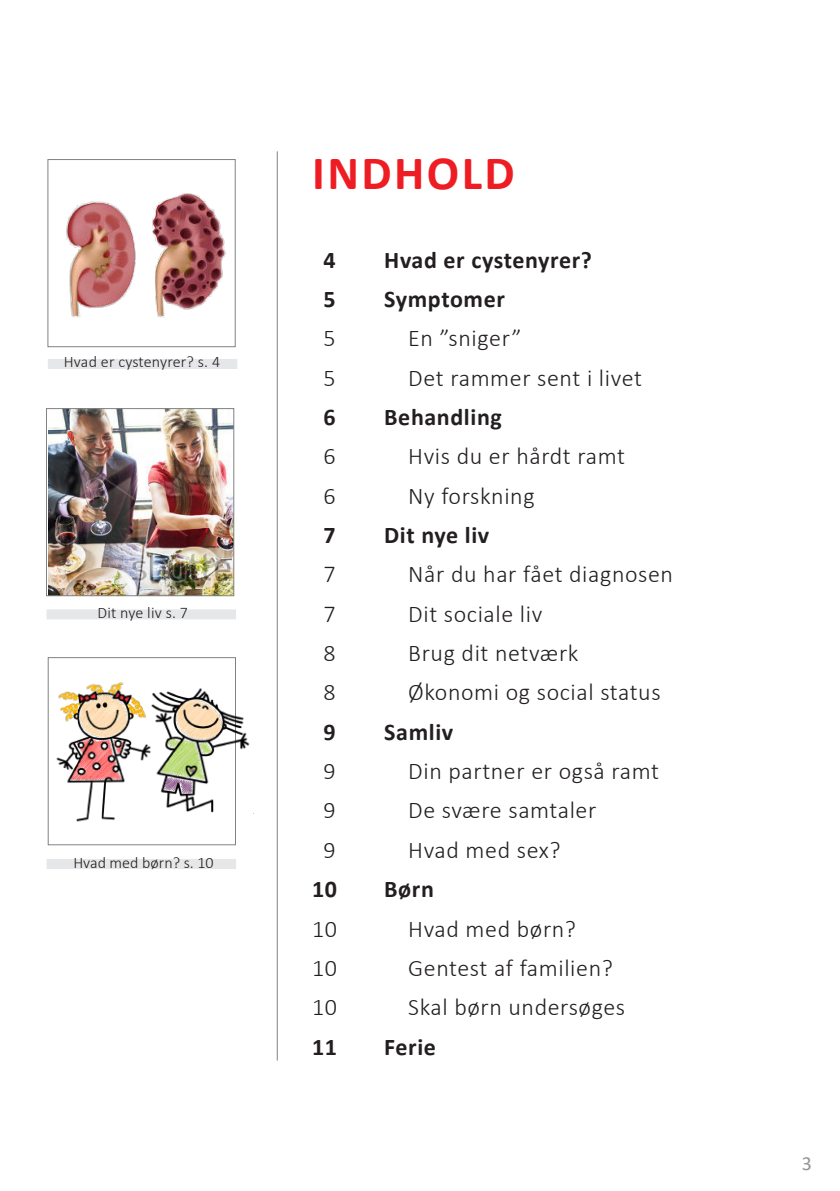
<style>
.page{position:relative;width:840px;height:1191px;background:#fff}
.page>*{position:absolute;margin:0;border:0;box-sizing:border-box;transform-origin:0 0}
.t1{font:700 48px "Calibri";letter-spacing:.05em;color:#ee1d23}
.t2{font:300 24px "Calibri";letter-spacing:.025em;color:#231f20}
.t3{font:700 24px "Calibri";letter-spacing:.025em;color:#231f20}
.t4{font:20px "Calibri";color:#939598}
.t5{font:300 16px "Calibri";color:#231f20}
</style>
<div class="page">
<hr style="left:277px;top:151px;width:1px;height:909px;background:#808285">
<div style="left:48px;top:359px;width:189px;height:10px;background:#e6e7e9"></div>
<div style="left:47px;top:609px;width:189px;height:10px;background:#e6e7e9"></div>
<div style="left:47px;top:859px;width:189px;height:10px;background:#e6e7e9"></div>
<img style="left:48px;top:410px;width:184px;height:184px">
<div style="left:46px;top:408px;width:188px;height:188px;border:1px solid #808285"></div>
<div style="left:48px;top:657px;width:187px;height:188px;border:1px solid #808285"></div>
<img style="left:157px;top:671px;width:93px;height:142px">
<img style="left:56px;top:682px;width:101px;height:140px">
<img style="left:66px;top:193px;width:161px;height:125px">
<div style="left:48px;top:159px;width:187px;height:188px;border:1px solid #808285"></div>
<p class="t5" style="left:64px;top:355px;width:158px">Hvad er cystenyrer? s. 4</p>
<p class="t5" style="left:97px;top:606px;width:92px">Dit nye liv s. 7</p>
<p class="t5" style="left:73px;top:855px;width:142px">Hvad med børn? s. 10</p>
<h1 class="t1" style="left:312px;top:154px;width:204px">INDHOLD</h1>
<p class="t3" style="left:323px;top:250px;width:14px">4</p>
<p class="t3" style="left:384px;top:250px;width:209px">Hvad er cystenyrer?</p>
<p class="t3" style="left:323px;top:289px;width:14px">5</p>
<p class="t3" style="left:384px;top:289px;width:122px">Symptomer</p>
<p class="t2" style="left:323px;top:328px;width:14px">5</p>
<p class="t2" style="left:408px;top:328px;width:115px">En ”sniger”</p>
<p class="t2" style="left:323px;top:368px;width:14px">5</p>
<p class="t2" style="left:408px;top:368px;width:235px">Det rammer sent i livet</p>
<p class="t3" style="left:323px;top:407px;width:14px">6</p>
<p class="t3" style="left:384px;top:407px;width:119px">Behandling</p>
<p class="t2" style="left:323px;top:446px;width:14px">6</p>
<p class="t2" style="left:408px;top:446px;width:218px">Hvis du er hårdt ramt</p>
<p class="t2" style="left:323px;top:486px;width:14px">6</p>
<p class="t2" style="left:408px;top:486px;width:128px">Ny forskning</p>
<p class="t3" style="left:323px;top:525px;width:14px">7</p>
<p class="t3" style="left:384px;top:525px;width:106px">Dit nye liv</p>
<p class="t2" style="left:323px;top:564px;width:14px">7</p>
<p class="t2" style="left:408px;top:564px;width:266px">Når du har fået diagnosen</p>
<p class="t2" style="left:323px;top:604px;width:14px">7</p>
<p class="t2" style="left:408px;top:604px;width:135px">Dit sociale liv</p>
<p class="t2" style="left:323px;top:643px;width:14px">8</p>
<p class="t2" style="left:408px;top:643px;width:172px">Brug dit netværk</p>
<p class="t2" style="left:323px;top:682px;width:14px">8</p>
<p class="t2" style="left:408px;top:682px;width:254px">Økonomi og social status</p>
<p class="t3" style="left:323px;top:722px;width:14px">9</p>
<p class="t3" style="left:384px;top:722px;width:70px">Samliv</p>
<p class="t2" style="left:323px;top:761px;width:14px">9</p>
<p class="t2" style="left:408px;top:761px;width:252px">Din partner er også ramt</p>
<p class="t2" style="left:323px;top:800px;width:14px">9</p>
<p class="t2" style="left:408px;top:800px;width:189px">De svære samtaler</p>
<p class="t2" style="left:323px;top:840px;width:14px">9</p>
<p class="t2" style="left:408px;top:840px;width:154px">Hvad med sex?</p>
<p class="t3" style="left:312px;top:879px;width:26px">10</p>
<p class="t3" style="left:384px;top:879px;width:51px">Børn</p>
<p class="t2" style="left:312px;top:918px;width:26px">10</p>
<p class="t2" style="left:408px;top:918px;width:169px">Hvad med børn?</p>
<p class="t2" style="left:312px;top:958px;width:26px">10</p>
<p class="t2" style="left:408px;top:958px;width:206px">Gentest af familien?</p>
<p class="t2" style="left:312px;top:997px;width:26px">10</p>
<p class="t2" style="left:408px;top:997px;width:218px">Skal børn undersøges</p>
<p class="t3" style="left:312px;top:1037px;width:26px">11</p>
<p class="t3" style="left:384px;top:1037px;width:53px">Ferie</p>
<p class="t4" style="left:801px;top:1156px;width:12px">3</p>
</div>
